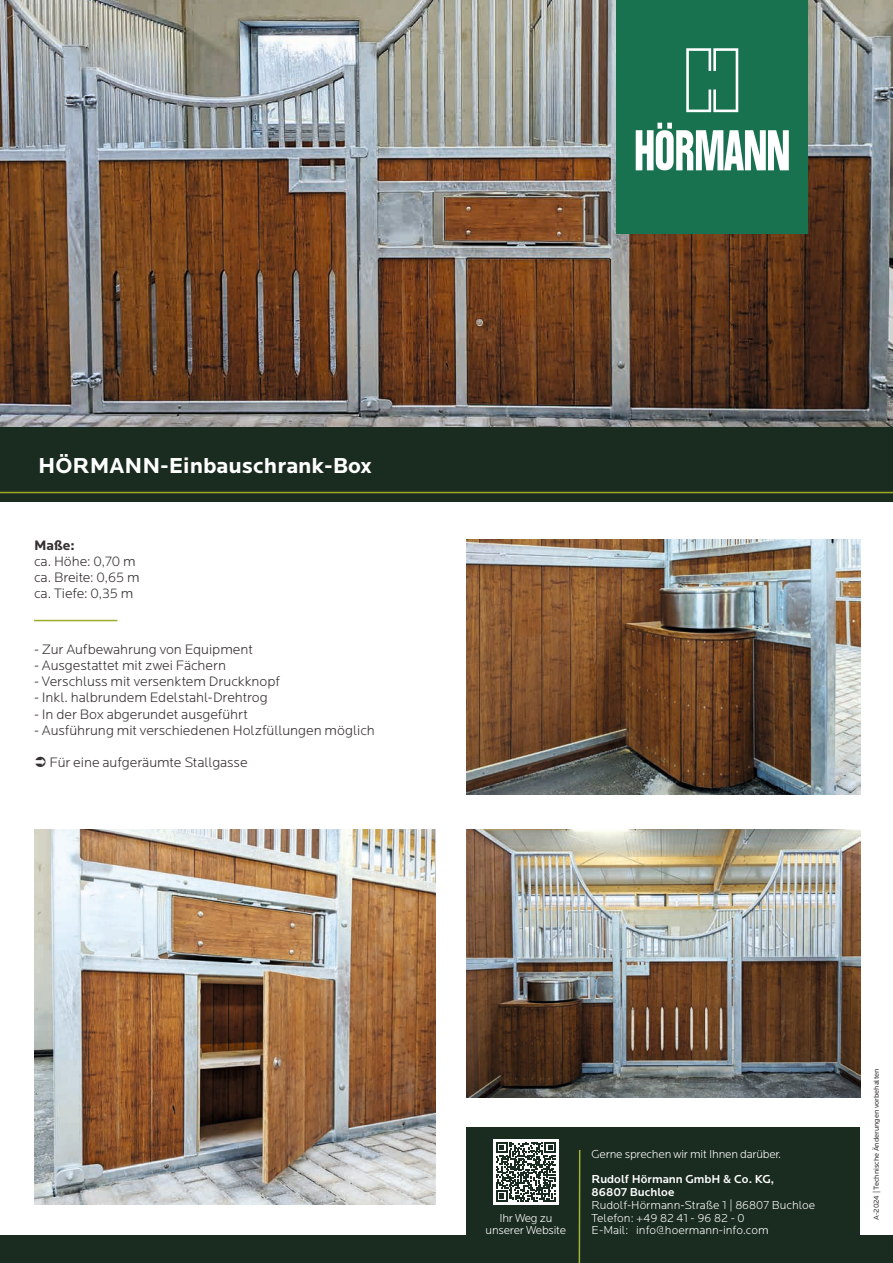
<style>
.page{position:relative;width:893px;height:1263px;background:#fff}
.page>*{position:absolute;margin:0;border:0;box-sizing:border-box;transform-origin:0 0}
.t1{font:700 22.5px "Locator";color:#fff}
.t2{font:300 14.25px/16.2px "Locator";letter-spacing:-.005em;color:#353030}
.t3{font:700 14.25px "Locator";color:#353030}
.t4{font:300 12px/12.8px "Locator";letter-spacing:-.015em;color:#fff}
.t5{font:500 12px/12.8px "Locator";color:#fff}
.t6{font:7.5px "Locator";color:#353030}
</style>
<div class="page">
<img style="left:0;top:0;width:893px;height:427px">
<img style="left:467px;top:539px;width:393px;height:255px">
<img style="left:467px;top:829px;width:393px;height:268px">
<img style="left:34px;top:829px;width:401px;height:375px">
<div style="left:0;top:1235px;width:893px;height:28px;background:#1a2b20"></div>
<div style="left:0;top:427px;width:893px;height:75px;background:#1a2b20"></div>
<hr style="left:0;top:492px;width:893px;height:1px;background:#9eab26">
<div style="left:617px;top:0;width:191px;height:234px;background:#18714f"></div>
<svg style="left:636px;top:123px;width:153px;height:47px"></svg>
<svg style="left:686px;top:48px;width:52px;height:64px"></svg>
<div style="left:467px;top:1127px;width:393px;height:136px;background:#1a2b20"></div>
<hr style="left:578px;top:1150px;width:2px;height:113px;background:#a5b13a">
<hr style="left:34px;top:620px;width:83px;height:1px;background:#9eab26">
<div style="left:493px;top:1139px;width:65px;height:65px;background:#fff"></div>
<svg style="left:496px;top:1142px;width:60px;height:60px"></svg>
<h1 class="t1" style="left:38px;top:452px;width:335px">HÖRMANN-Einbauschrank-Box</h1>
<p class="t3" style="left:34px;top:537px;width:42px">Maße:</p>
<p class="t2" style="left:34px;top:553px;width:107px">ca. Höhe: 0,70 m ca. Breite: 0,65 m ca. Tiefe: 0,35 m</p>
<p class="t2" style="left:34px;top:641px;width:220px">- Zur Aufbewahrung von Equipment</p>
<p class="t2" style="left:34px;top:657px;width:194px">- Ausgestattet mit zwei Fächern</p>
<p class="t2" style="left:34px;top:673px;width:247px">- Verschluss mit versenktem Druckknopf</p>
<p class="t2" style="left:34px;top:690px;width:235px">- Inkl. halbrundem Edelstahl-Drehtrog</p>
<p class="t2" style="left:34px;top:706px;width:216px">- In der Box abgerundet ausgeführt</p>
<p class="t2" style="left:34px;top:722px;width:342px">- Ausführung mit verschiedenen Holzfüllungen möglich</p>
<p class="t2" style="left:50px;top:754px;width:200px">Für eine aufgeräumte Stallgasse</p>
<p class="t4" style="left:486px;top:1212px;width:82px;line-height:12px;text-align:center">Ihr Weg zu unserer Website</p>
<p class="t4" style="left:592px;top:1147px;width:191px">Gerne sprechen wir mit Ihnen darüber.</p>
<p class="t5" style="left:592px;top:1173px;width:184px">Rudolf Hörmann GmbH &amp; Co. KG,<br>86807 Buchloe</p>
<p class="t4" style="left:592px;top:1198px;width:225px">Rudolf-Hörmann-Straße 1 | 86807 Buchloe<br>Telefon: +49 82 41 - 96 82 - 0<br>E-Mail: info@hoermann-info.com</p>
<p class="t6" style="left:872px;top:1220px;width:153px;rotate:-90deg">A-2024 | Technische Änderungen vorbehalten</p>
</div>
